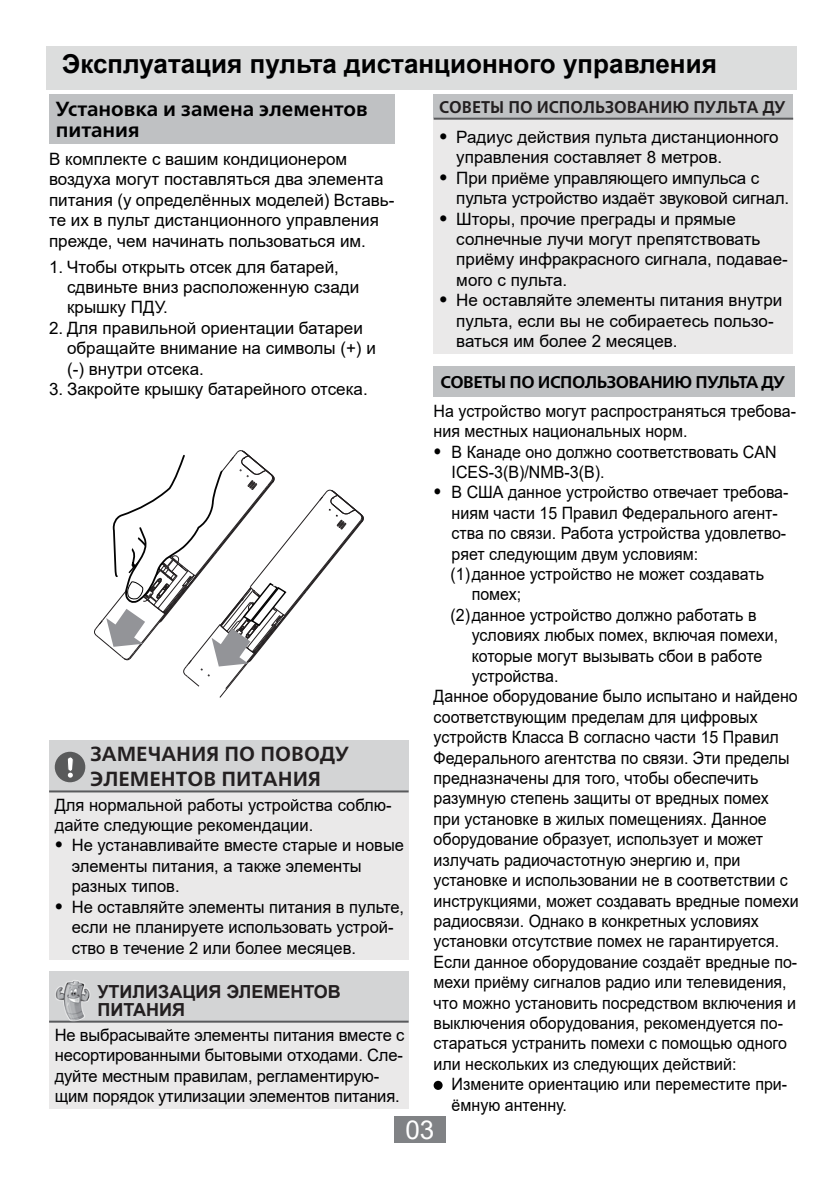
<style>
.page{position:relative;width:840px;height:1191px;background:#fff}
.page>*{position:absolute;margin:0;border:0;box-sizing:border-box;transform-origin:0 0}
.t1{font:700 26px "Arial";color:#000001}
.t2{font:26px "Arial";color:#fff}
.t3{font:700 20.4px/24.4px "Frutiger Neue LTW1 G";color:#231f20}
.t4{font:700 20.4px/20.4px "Frutiger Neue LTW1 G";color:#000001}
.t5{font:700 18px/18px "Arial";color:#231f20}
.t6{font:17px/20.4px "Arial";color:#000001;scale:.94 1}
.t7{font:17px/20.4px "Arial";color:#000001}
.t8{font:700 17px "Frutiger Neue LTW1 G";letter-spacing:-.03em;color:#000001}
.t9{font:700 17px "Frutiger Neue LTW1 G";color:#231f20;scale:.95 1}
.s1{font-size:24px}
</style>
<div class="page">
<div style="left:46px;top:46px;width:751px;height:44px;background:#dcdddd"></div>
<div style="left:49px;top:94px;width:345px;height:50px;background:#bfc1c3"></div>
<div style="left:433px;top:366px;width:361px;height:30px;background:#bfc1c3"></div>
<svg style="left:433px;top:1080px;width:9px;height:10px"></svg>
<div style="left:49px;top:740px;width:359px;height:51px;background:#d3d4d5"></div>
<div style="left:49px;top:791px;width:359px;height:169px;background:#eae9e9"></div>
<hr style="left:49px;top:790px;width:359px;height:2px;background:#595a5c">
<div style="left:55px;top:751px;width:30px;height:31px;background:#595a5b;border-radius:50%"></div>
<svg style="left:67px;top:757px;width:6px;height:20px"></svg>
<div style="left:49px;top:971px;width:359px;height:50px;background:#d3d4d5"></div>
<div style="left:49px;top:1021px;width:359px;height:87px;background:#eae9e9"></div>
<hr style="left:49px;top:1020px;width:359px;height:2px;background:#595a5c">
<img style="left:55px;top:980px;width:37px;height:43px">
<div style="left:433px;top:94px;width:359px;height:25px;background:#bfc1c3"></div>
<div style="left:433px;top:119px;width:359px;height:235px;background:#eae9e9"></div>
<hr style="left:433px;top:118px;width:359px;height:2px;background:#595a5c">
<svg style="left:94px;top:450px;width:270px;height:248px"></svg>
<div style="left:394px;top:1116px;width:51px;height:26px;background:#808285"></div>
<h1 class="t1" style="left:62px;top:46px;width:656px">Эксплуатация пульта дистанционного управления</h1>
<p class="t4" style="left:56px;top:99px;width:313px">Установка и замена элементов питания</p>
<p class="t7" style="left:49px;top:149px;width:346px">В комплекте с вашим кондиционером воздуха могут поставляться два элемента питания (у определённых моделей) Вставь&shy;те их в пульт дистанционного управления прежде, чем начинать пользоваться им.</p>
<p class="t7" style="left:67px;top:256px;width:293px;text-indent:-18px">1. Чтобы открыть отсек для батарей, сдвиньте вниз расположенную сзади крышку ПДУ.</p>
<p class="t7" style="left:67px;top:317px;width:310px;text-indent:-18px">2. Для правильной ориентации батареи обращайте внимание на символы (+) и (-) внутри отсека.</p>
<p class="t7" style="left:49px;top:379px;width:320px">3. Закройте крышку батарейного отсека.</p>
<p class="t8" style="left:440px;top:371px;width:346px">СОВЕТЫ ПО ИСПОЛЬЗОВАНИЮ ПУЛЬТА ДУ</p>
<p class="t6" style="left:433px;top:400px;width:387px">На устройство могут распространяться требова&shy;ния местных национальных норм.</p>
<p class="t6" style="left:451px;top:441px;width:347px;text-indent:-18px"><span class="s1">•</span> В Канаде оно должно соответствовать CAN<br>ICES-3(B)/NMB-3(B).</p>
<p class="t6" style="left:433px;top:482px;width:379px"><span class="s1">•</span> В США данное устройство отвечает требова-</p>
<p class="t6" style="left:451px;top:502px;width:348px">ниям части 15 Правил Федерального агент-</p>
<p class="t6" style="left:451px;top:523px;width:357px">ства по связи. Работа устройства удовлетво-</p>
<p class="t6" style="left:451px;top:543px;width:264px">ряет следующим двум условиям:</p>
<p class="t6" style="left:450px;top:563px;width:334px">(1)данное устройство не может создавать</p>
<p class="t6" style="left:471px;top:584px;width:54px">помех;</p>
<p class="t6" style="left:450px;top:604px;width:327px">(2)данное устройство должно работать в</p>
<p class="t6" style="left:471px;top:625px;width:327px">условиях любых помех, включая помехи,</p>
<p class="t6" style="left:471px;top:645px;width:310px">которые могут вызывать сбои в работе</p>
<p class="t6" style="left:471px;top:665px;width:94px">устройства.</p>
<p class="t6" style="left:433px;top:686px;width:388px">Данное оборудование было испытано и найдено</p>
<p class="t6" style="left:433px;top:706px;width:346px">соответствующим пределам для цифровых</p>
<p class="t6" style="left:433px;top:727px;width:368px">устройств Класса В согласно части 15 Правил</p>
<p class="t6" style="left:433px;top:747px;width:380px">Федерального агентства по связи. Эти пределы</p>
<p class="t6" style="left:433px;top:767px;width:347px">предназначены для того, чтобы обеспечить</p>
<p class="t6" style="left:433px;top:788px;width:358px">разумную степень защиты от вредных помех</p>
<p class="t6" style="left:433px;top:808px;width:356px">при установке в жилых помещениях. Данное</p>
<p class="t6" style="left:433px;top:829px;width:352px">оборудование образует, использует и может</p>
<p class="t6" style="left:433px;top:849px;width:328px">излучать радиочастотную энергию и, при</p>
<p class="t6" style="left:433px;top:869px;width:378px">установке и использовании не в соответствии с</p>
<p class="t6" style="left:433px;top:890px;width:389px">инструкциями, может создавать вредные помехи</p>
<p class="t6" style="left:433px;top:910px;width:347px">радиосвязи. Однако в конкретных условиях</p>
<p class="t6" style="left:433px;top:931px;width:369px">установки отсутствие помех не гарантируется.</p>
<p class="t6" style="left:433px;top:951px;width:388px">Если данное оборудование создаёт вредные по-</p>
<p class="t6" style="left:433px;top:971px;width:377px">мехи приёму сигналов радио или телевидения,</p>
<p class="t6" style="left:433px;top:992px;width:387px">что можно установить посредством включения и</p>
<p class="t6" style="left:433px;top:1012px;width:373px">выключения оборудования, рекомендуется по-</p>
<p class="t6" style="left:433px;top:1033px;width:377px">стараться устранить помехи с помощью одного</p>
<p class="t6" style="left:433px;top:1053px;width:323px">или нескольких из следующих действий:</p>
<p class="t6" style="left:451px;top:1073px;width:358px">Измените ориентацию или переместите при-</p>
<p class="t6" style="left:451px;top:1094px;width:124px">ёмную антенну.</p>
<p class="t9" style="left:439px;top:97px;width:366px">СОВЕТЫ ПО ИСПОЛЬЗОВАНИЮ ПУЛЬТА ДУ</p>
<p class="t7" style="left:456px;top:127px;width:323px;text-indent:-17px"><span class="s1">•</span> Радиус действия пульта дистанционного управления составляет 8 метров.</p>
<p class="t7" style="left:456px;top:167px;width:334px;text-indent:-17px"><span class="s1">•</span> При приёме управляющего импульса с пульта устройство издаёт звуковой сигнал.</p>
<p class="t7" style="left:456px;top:208px;width:333px;text-indent:-17px"><span class="s1">•</span> Шторы, прочие преграды и прямые солнечные лучи могут препятствовать приёму инфракрасного сигнала, подавае&shy;мого с пульта.</p>
<p class="t7" style="left:456px;top:290px;width:327px;text-indent:-17px"><span class="s1">•</span> Не оставляйте элементы питания внутри пульта, если вы не собираетесь пользо&shy;ваться им более 2 месяцев.</p>
<p class="t3" style="left:90px;top:742px;width:260px">ЗАМЕЧАНИЯ ПО ПОВОДУ<br>ЭЛЕМЕНТОВ ПИТАНИЯ</p>
<p class="t7" style="left:55px;top:794px;width:338px">Для нормальной работы устройства соблю&shy;дайте следующие рекомендации.</p>
<p class="t7" style="left:72px;top:835px;width:333px;text-indent:-17px"><span class="s1">•</span> Не устанавливайте вместе старые и новые элементы питания, а также элементы разных типов.</p>
<p class="t7" style="left:72px;top:896px;width:334px;text-indent:-17px"><span class="s1">•</span> Не оставляйте элементы питания в пульте, если не планируете использовать устрой&shy;ство в течение 2 или более месяцев.</p>
<p class="t5" style="left:97px;top:982px;width:245px">УТИЛИЗАЦИЯ ЭЛЕМЕНТОВ<br>ПИТАНИЯ</p>
<p class="t7" style="left:55px;top:1024px;width:351px">Не выбрасывайте элементы питания вместе с несортированными бытовыми отходами. Сле&shy;дуйте местным правилам, регламентирую&shy;щим порядок утилизации элементов питания.</p>
<h1 class="t2" style="left:405px;top:1111px;width:30px">03</h1>
</div>
